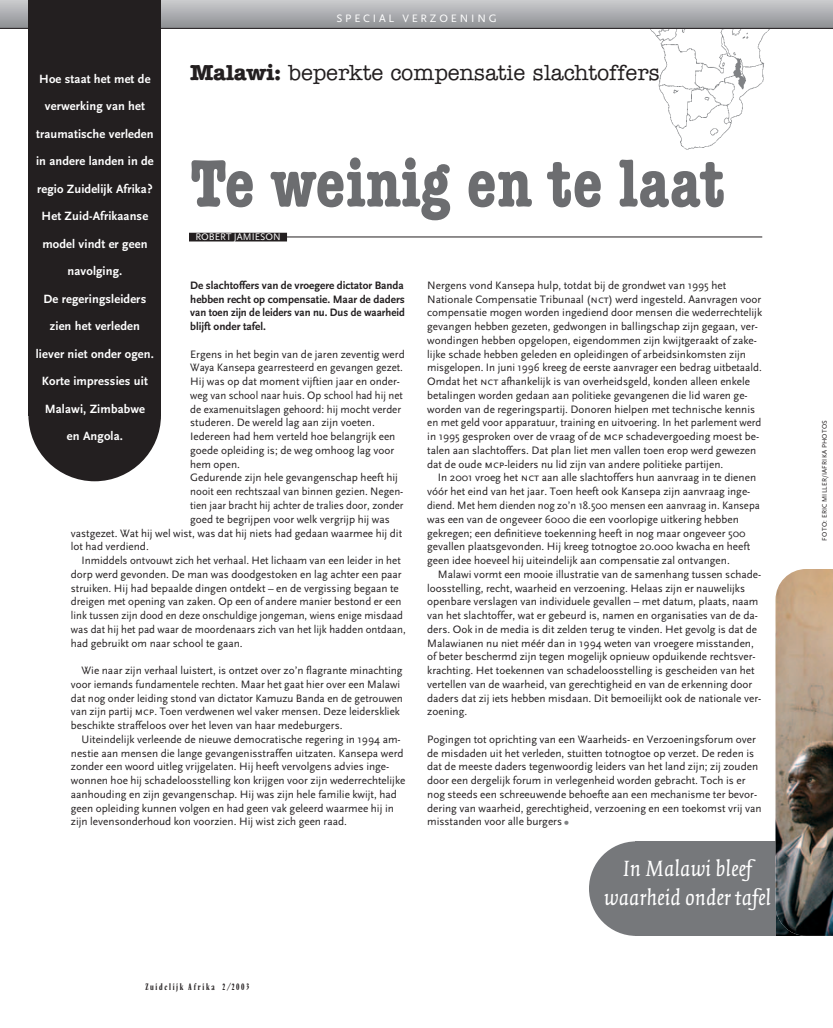
<style>
.page{position:relative;width:833px;height:1028px;background:#fff}
.page>*{position:absolute;margin:0;border:0;box-sizing:border-box;transform-origin:0 0}
.t1{font:700 condensed 67.5px "American Typewriter";letter-spacing:.005em;color:#6c6d70}
.t2{font:italic 23.75px/28.5px "Quadraat";letter-spacing:-.005em;color:#fff;text-align:center}
.t3{font:500 21.88px "American Typewriter";letter-spacing:-.005em;color:#231f20}
.t4{font:700 12.5px "Scala Sans";letter-spacing:.01em;color:#fff}
.t5{font:11.25px/13.8px "Scala Sans";color:#231f20}
.t6{font:11.25px "Scala Sans";color:#231f20;scale:.96 1}
.t7{font:700 11.25px/13.8px "Scala Sans";color:#231f20;text-align:justify}
.t8{font:11.25px "Scala Sans";letter-spacing:.25em;color:#fff}
.t9{font:10px "Scala Sans";color:#fff}
.t10{font:9.38px "Sh Vendome Cond";letter-spacing:.15em;color:#231f20;scale:1.2 1}
.t11{font:6.88px "Scala Sans";letter-spacing:.025em;color:#231f20}
.s1{font-weight:700}
.s2{font-family:"Scala Sans Caps"}
.s3{font-family:"Quadraat";font-size:20px;color:#808285}
</style>
<div class="page">
<div style="left:635px;top:841px;width:197px;height:94px;background:#76787b"></div>
<img style="left:650px;top:29px;width:120px;height:121px">
<div style="left:0;top:0;width:832px;height:28px;background:linear-gradient(to bottom,#cbccce,#909296)"></div>
<hr style="left:0;top:28px;width:832px;height:1px;background:#231f20">
<div style="left:28px;top:0;width:133px;height:415px;background:#231f20"></div>
<div style="left:28px;top:349px;width:133px;height:132px;background:#231f20;border-radius:50%"></div>
<div style="left:589px;top:841px;width:94px;height:94px;background:#76787b;border-radius:50%"></div>
<hr style="left:191px;top:237px;width:571px;height:1px;background:#231f20">
<div style="left:189px;top:233px;width:98px;height:8px;background:#231f20"></div>
<img style="left:775px;top:569px;width:57px;height:366px">
<p class="t8" style="left:336px;top:14px;width:162px">SPECIAL VERZOENING</p>
<h3 class="t3" style="left:190px;top:65px;width:471px"><span class="s1">Malawi:</span> beperkte compensatie slachtoffers</h3>
<p class="t4" style="left:39px;top:74px;width:113px">Hoe staat het met de</p>
<p class="t4" style="left:45px;top:101px;width:102px">verwerking van het</p>
<p class="t4" style="left:36px;top:129px;width:119px">traumatische verleden</p>
<p class="t4" style="left:36px;top:156px;width:119px">in andere landen in de</p>
<p class="t4" style="left:37px;top:184px;width:117px">regio Zuidelijk Afrika?</p>
<p class="t4" style="left:42px;top:211px;width:108px">Het Zuid-Afrikaanse</p>
<p class="t4" style="left:42px;top:239px;width:107px">model vindt er geen</p>
<p class="t4" style="left:67px;top:266px;width:56px">navolging.</p>
<p class="t4" style="left:44px;top:294px;width:104px">De regeringsleiders</p>
<p class="t4" style="left:50px;top:321px;width:91px">zien het verleden</p>
<p class="t4" style="left:36px;top:349px;width:120px">liever niet onder ogen.</p>
<p class="t4" style="left:42px;top:376px;width:107px">Korte impressies uit</p>
<p class="t4" style="left:45px;top:404px;width:102px">Malawi, Zimbabwe</p>
<p class="t4" style="left:67px;top:431px;width:58px">en Angola.</p>
<h1 class="t1" style="left:190px;top:160px;width:536px">Te weinig en te laat</h1>
<p class="t9" style="left:195px;top:233px;width:87px">ROBERT JAMIESON</p>
<p class="t7" style="left:190px;top:279px;width:216px">De slachtoffers van de vroegere dictator Banda hebben recht op compensatie. Maar de daders van toen zijn de leiders van nu. Dus de waarheid blijft onder tafel.</p>
<p class="t5" style="left:190px;top:348px;width:216px">Ergens in het begin van de jaren zeventig werd</p>
<p class="t5" style="left:190px;top:362px;width:214px">Waya Kansepa gearresteerd en gevangen gezet.</p>
<p class="t5" style="left:190px;top:375px;width:211px">Hij was op dat moment vijftien jaar en onder-</p>
<p class="t6" style="left:190px;top:391px;width:223px">weg van school naar huis. Op school had hij net</p>
<p class="t5" style="left:190px;top:403px;width:212px">de examenuitslagen gehoord: hij mocht verder</p>
<p class="t5" style="left:190px;top:417px;width:186px">studeren. De wereld lag aan zijn voeten.</p>
<p class="t5" style="left:190px;top:430px;width:207px">Iedereen had hem verteld hoe belangrijk een</p>
<p class="t5" style="left:190px;top:444px;width:205px">goede opleiding is; de weg omhoog lag voor</p>
<p class="t5" style="left:190px;top:458px;width:51px">hem open.</p>
<p class="t5" style="left:190px;top:472px;width:209px">Gedurende zijn hele gevangenschap heeft hij</p>
<p class="t5" style="left:190px;top:485px;width:215px">nooit een rechtszaal van binnen gezien. Negen-</p>
<p class="t6" style="left:190px;top:501px;width:224px">tien jaar bracht hij achter de tralies door, zonder</p>
<p class="t5" style="left:190px;top:513px;width:201px">goed te begrijpen voor welk vergrijp hij was</p>
<p class="t5" style="left:71px;top:527px;width:333px">vastgezet. Wat hij wel wist, was dat hij niets had gedaan waarmee hij dit</p>
<p class="t5" style="left:71px;top:540px;width:79px">lot had verdiend.</p>
<p class="t5" style="left:81px;top:554px;width:321px">Inmiddels ontvouwt zich het verhaal. Het lichaam van een leider in het</p>
<p class="t5" style="left:71px;top:568px;width:332px">dorp werd gevonden. De man was doodgestoken en lag achter een paar</p>
<p class="t5" style="left:71px;top:582px;width:329px">struiken. Hij had bepaalde dingen ontdekt – en de vergissing begaan te</p>
<p class="t5" style="left:71px;top:595px;width:332px">dreigen met opening van zaken. Op een of andere manier bestond er een</p>
<p class="t6" style="left:71px;top:611px;width:347px">link tussen zijn dood en deze onschuldige jongeman, wiens enige misdaad</p>
<p class="t5" style="left:71px;top:623px;width:336px">was dat hij het pad waar de moordenaars zich van het lijk hadden ontdaan,</p>
<p class="t5" style="left:71px;top:637px;width:173px">had gebruikt om naar school te gaan.</p>
<p class="t5" style="left:71px;top:664px;width:333px;text-indent:11px">Wie naar zijn verhaal luistert, is ontzet over zo’n flagrante minachting voor iemands fundamentele rechten. Maar het gaat hier over een Malawi dat nog onder leiding stond van dictator Kamuzu Banda en de getrouwen van zijn partij <span class="s2">mcp</span>. Toen verdwenen wel vaker mensen. Deze leiderskliek beschikte straffeloos over het leven van haar medeburgers.</p>
<p class="t5" style="left:71px;top:733px;width:336px;text-indent:11px">Uiteindelijk verleende de nieuwe democratische regering in 1994 am&shy;nestie aan mensen die lange gevangenisstraffen uitzaten. Kansepa werd zonder een woord uitleg vrijgelaten. Hij heeft vervolgens advies inge&shy;wonnen hoe hij schadeloosstelling kon krijgen voor zijn wederrechtelijke aanhouding en zijn gevangenschap. Hij was zijn hele familie kwijt, had geen opleiding kunnen volgen en had geen vak geleerd waarmee hij in zijn levensonderhoud kon voorzien. Hij wist zich geen raad.</p>
<p class="t5" style="left:427px;top:279px;width:336px">Nergens vond Kansepa hulp, totdat bij de grondwet van 1995 het Nationale Compensatie Tribunaal (<span class="s2">nct</span>) werd ingesteld. Aanvragen voor compensatie mogen worden ingediend door mensen die wederrechtelijk gevangen hebben gezeten, gedwongen in ballingschap zijn gegaan, ver&shy;wondingen hebben opgelopen, eigendommen zijn kwijtgeraakt of zake&shy;lijke schade hebben geleden en opleidingen of arbeidsinkomsten zijn misgelopen. In juni 1996 kreeg de eerste aanvrager een bedrag uitbetaald.<br>Omdat het <span class="s2">nct</span> afhankelijk is van overheidsgeld, konden alleen enkele betalingen worden gedaan aan politieke gevangenen die lid waren ge&shy;worden van de regeringspartij. Donoren hielpen met technische kennis en met geld voor apparatuur, training en uitvoering. In het parlement werd in 1995 gesproken over de vraag of de <span class="s2">mcp</span> schadevergoeding moest be&shy;talen aan slachtoffers. Dat plan liet men vallen toen erop werd gewezen dat de oude <span class="s2">mcp</span>-leiders nu lid zijn van andere politieke partijen.</p>
<p class="t5" style="left:427px;top:472px;width:334px;text-indent:11px">In 2001 vroeg het <span class="s2">nct</span> aan alle slachtoffers hun aanvraag in te dienen vóór het eind van het jaar. Toen heeft ook Kansepa zijn aanvraag inge&shy;diend. Met hem dienden nog zo’n 18.500 mensen een aanvraag in. Kansepa was een van de ongeveer 6000 die een voorlopige uitkering hebben gekregen; een definitieve toekenning heeft in nog maar ongeveer 500 gevallen plaatsgevonden. Hij kreeg totnogtoe 20.000 kwacha en heeft geen idee hoeveel hij uiteindelijk aan compensatie zal ontvangen.</p>
<p class="t5" style="left:427px;top:568px;width:335px;text-indent:11px">Malawi vormt een mooie illustratie van de samenhang tussen schade&shy;loosstelling, recht, waarheid en verzoening. Helaas zijn er nauwelijks openbare verslagen van individuele gevallen – met datum, plaats, naam van het slachtoffer, wat er gebeurd is, namen en organisaties van de da&shy;ders. Ook in de media is dit zelden terug te vinden. Het gevolg is dat de Malawianen nu niet méér dan in 1994 weten van vroegere misstanden, of beter beschermd zijn tegen mogelijk opnieuw opduikende rechtsver&shy;krachting. Het toekennen van schadeloosstelling is gescheiden van het vertellen van de waarheid, van gerechtigheid en van de erkenning door daders dat zij iets hebben misdaan. Dit bemoeilijkt ook de nationale ver&shy;zoening.</p>
<p class="t5" style="left:427px;top:733px;width:336px">Pogingen tot oprichting van een Waarheids- en Verzoeningsforum over de misdaden uit het verleden, stuitten totnogtoe op verzet. De reden is dat de meeste daders tegenwoordig leiders van het land zijn; zij zouden door een dergelijk forum in verlegenheid worden gebracht. Toch is er nog steeds een schreeuwende behoefte aan een mechanisme ter bevor&shy;dering van waarheid, gerechtigheid, verzoening en een toekomst vrij van misstanden voor alle burgers<span class="s3">•</span></p>
<p class="t10" style="left:145px;top:983px;width:88px">Zuidelijk Afrika 2/2003</p>
<h2 class="t2" style="left:604px;top:856px;width:169px">In Malawi bleef waarheid onder tafel</h2>
<p class="t11" style="left:821px;top:540px;width:122px;rotate:-90deg">FOTO: ERIC MILLER/IAFRIKA PHOTOS</p>
</div>
